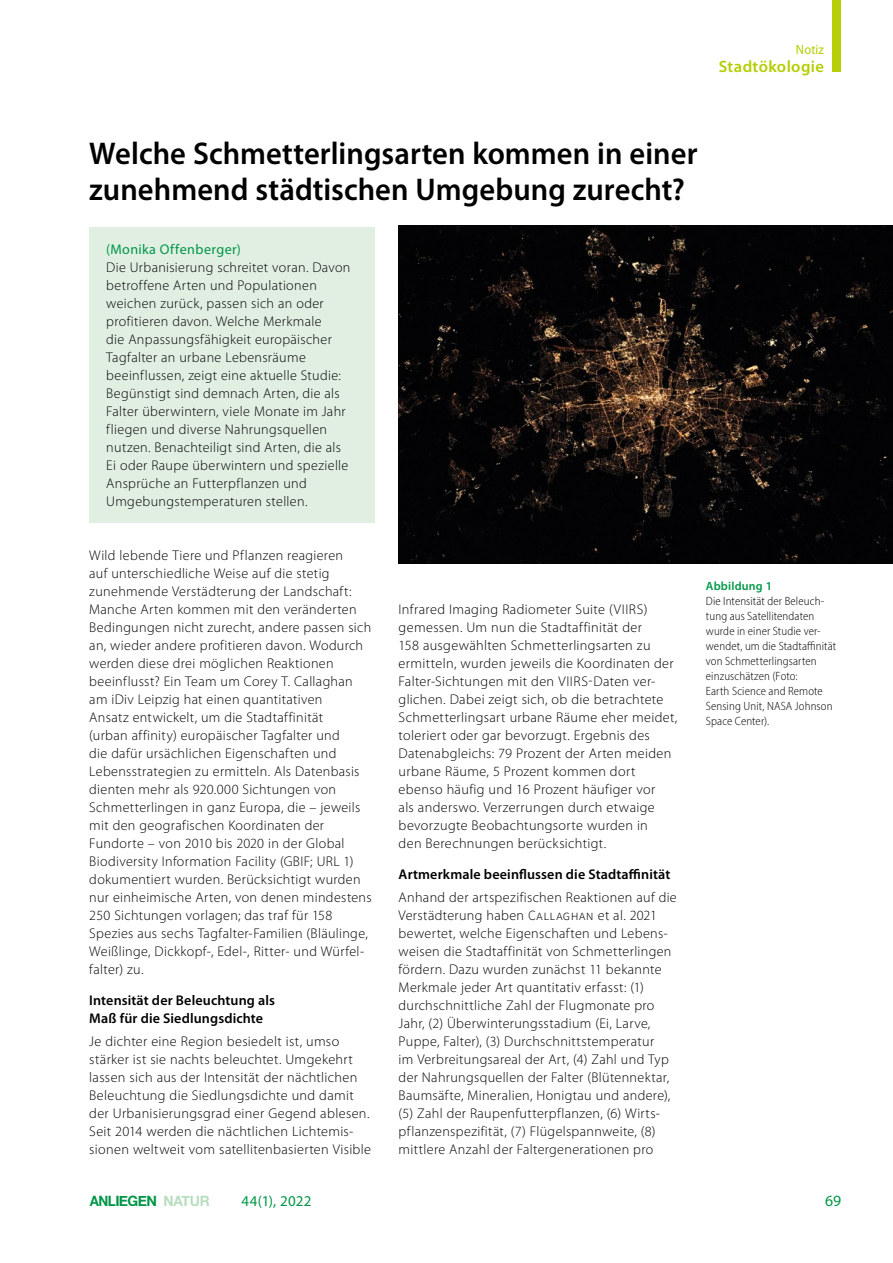
<style>
.page{position:relative;width:893px;height:1263px;background:#fff}
.page>*{position:absolute;margin:0;border:0;box-sizing:border-box;transform-origin:0 0}
.H__Haupttitel{font:600 31.5px/36px "Myriad Pro";color:#000}
.t1{font:600 16.5px "Myriad Pro";letter-spacing:.025em;color:#b6cd00}
.t2{font:15.75px "Myriad Pro";color:#009646}
.t3{font:15px "Myriad Pro";letter-spacing:.015em;color:#009646}
.t4{font:700 14.25px "Helvetica Neue";letter-spacing:-.035em;color:#009647;scale:.94 1}
.P__Fließtext_2Sp{font:300 14.1px/18px "Myriad Pro";letter-spacing:.02em;color:#000}
.H1__Headline_Fliess{font:600 14.1px/18px "Myriad Pro";letter-spacing:.01em;color:#000}
.Notiz_Autoren{font:14.1px "Myriad Pro";letter-spacing:.03em;color:#009647}
.t5{font:13.5px "Myriad Pro";letter-spacing:.005em;color:#b6cd00;scale:.93 1}
.Bildlegende_linksbün{font:300 semi-condensed 12px/15px "Myriad Pro";letter-spacing:.01em;color:#000}
.Bildlegende_Headline{font:600 12px "Myriad Pro";letter-spacing:.015em;color:#009646}
.s1{font-family:"Source Sans Pro"}
.s2{color:rgb(111 188 125/.5)}
</style>
<div class="page">
<img style="left:399px;top:225px;width:494px;height:338px">
<div style="left:89px;top:227px;width:286px;height:296px;background:#e1efe3"></div>
<div style="left:833px;top:0;width:8px;height:72px;background:#b8ce08"></div>
<p class="t5" style="left:796px;top:41px;width:32px">Notiz</p>
<p class="t1" style="left:719px;top:56px;width:107px">Stadtökologie</p>
<p class="H__Haupttitel" style="left:89px;top:134px;width:610px">Welche Schmetterlingsarten kommen in einer zunehmend städtischen Umgebung zurecht?</p>
<p class="Notiz_Autoren" style="left:106px;top:240px;width:136px">(Monika Offenberger)</p>
<p class="P__Fließtext_2Sp" style="left:106px;top:258px;width:246px">Die Urbanisierung schreitet voran. Davon betroffene Arten und Populationen weichen zurück, passen sich an oder profitieren davon. Welche Merkmale<br>die Anpassungsfähigkeit europäischer Tagfalter an urbane Lebensräume beeinflussen, zeigt eine aktuelle Studie:<br>Begünstigt sind demnach Arten, die als Falter überwintern, viele Monate im Jahr fliegen und diverse Nahrungsquellen nutzen. Benachteiligt sind Arten, die als Ei oder Raupe überwintern und spezielle Ansprüche an Futterpflanzen und Umgebungstemperaturen stellen.</p>
<p class="P__Fließtext_2Sp" style="left:89px;top:546px;width:284px">Wild lebende Tiere und Pflanzen reagieren<br>auf unterschiedliche Weise auf die stetig zunehmende Verstädterung der Landschaft:<br>Manche Arten kommen mit den veränderten Bedingungen nicht zurecht, andere passen sich an, wieder andere profitieren davon. Wodurch werden diese drei möglichen Reaktionen beeinflusst? Ein Team um Corey T. Callaghan am iDiv Leipzig hat einen quantitativen<br>Ansatz entwickelt, um die Stadtaffinität<br>(urban affinity) europäischer Tagfalter und<br>die dafür ursächlichen Eigenschaften und Lebensstrategien zu ermitteln. Als Datenbasis dienten mehr als 920.000 Sichtungen von Schmetterlingen in ganz Europa, die – jeweils mit den geografischen Koordinaten der Fundorte – von 2010 bis 2020 in der Global Biodiversity Information Facility (GBIF; URL 1) dokumentiert wurden. Berücksichtigt wurden nur einheimische Arten, von denen mindestens 250 Sichtungen vorlagen; das traf für 158<br>Spezies aus sechs Tagfalter-Familien (Bläulinge, Weißlinge, Dickkopf-, Edel-, Ritter- und Würfel&shy;falter) zu.</p>
<h1 class="H1__Headline_Fliess" style="left:89px;top:991px;width:187px">Intensität der Beleuchtung als<br>Maß für die Siedlungsdichte</h1>
<p class="P__Fließtext_2Sp" style="left:89px;top:1032px;width:283px">Je dichter eine Region besiedelt ist, umso stärker ist sie nachts beleuchtet. Umgekehrt lassen sich aus der Intensität der nächtlichen Beleuchtung die Siedlungsdichte und damit der Urbanisierungsgrad einer Gegend ablesen.<br>Seit 2014 werden die nächtlichen Lichtemis&shy;sionen weltweit vom satellitenbasierten Visible</p>
<p class="P__Fließtext_2Sp" style="left:399px;top:600px;width:280px">Infrared Imaging Radiometer Suite (VIIRS) gemessen. Um nun die Stadtaffinität der<br>158 ausgewählten Schmetterlingsarten zu ermitteln, wurden jeweils die Koordinaten der Falter-Sichtungen mit den VIIRS-Daten ver&shy;glichen. Dabei zeigt sich, ob die betrachtete Schmetterlingsart urbane Räume eher meidet, toleriert oder gar bevorzugt. Ergebnis des Datenabgleichs: 79 Prozent der Arten meiden urbane Räume, 5 Prozent kommen dort ebenso häufig und 16 Prozent häufiger vor<br>als anderswo. Verzerrungen durch etwaige bevorzugte Beobachtungsorte wurden in<br>den Berechnungen berücksichtigt.</p>
<h1 class="H1__Headline_Fliess" style="left:399px;top:865px;width:273px">Artmerkmale beeinflussen die Stadtaffinität</h1>
<p class="P__Fließtext_2Sp" style="left:399px;top:888px;width:280px">Anhand der artspezifischen Reaktionen auf die Verstädterung haben <span class="s1">Callaghan</span> et al. 2021 bewertet, welche Eigenschaften und Lebens&shy;weisen die Stadtaffinität von Schmetterlingen fördern. Dazu wurden zunächst 11 bekannte Merkmale jeder Art quantitativ erfasst: (1) durchschnittliche Zahl der Flugmonate pro Jahr, (2) Überwinterungsstadium (Ei, Larve, Puppe, Falter), (3) Durchschnittstemperatur<br>im Verbreitungsareal der Art, (4) Zahl und Typ der Nahrungsquellen der Falter (Blütennektar, Baumsäfte, Mineralien, Honigtau und andere), (5) Zahl der Raupenfutterpflanzen, (6) Wirts&shy;pflanzenspezifität, (7) Flügelspannweite, (8) mittlere Anzahl der Faltergenerationen pro</p>
<p class="Bildlegende_Headline" style="left:706px;top:578px;width:68px">Abbildung 1</p>
<p class="Bildlegende_linksbün" style="left:706px;top:593px;width:132px">Die Intensität der Beleuch&shy;tung aus Satellitendaten wurde in einer Studie ver&shy;wendet, um die Stadtaffinität von Schmetterlingsarten einzuschätzen (Foto:<br>Earth Science and Remote<br>Sensing Unit, NASA Johnson<br>Space Center).</p>
<p class="t4" style="left:90px;top:1189px;width:129px">ANLIEGEN <span class="s2">NATUR</span></p>
<p class="t3" style="left:241px;top:1191px;width:72px">44(1), 2022</p>
<p class="t2" style="left:825px;top:1191px;width:17px">69</p>
</div>
